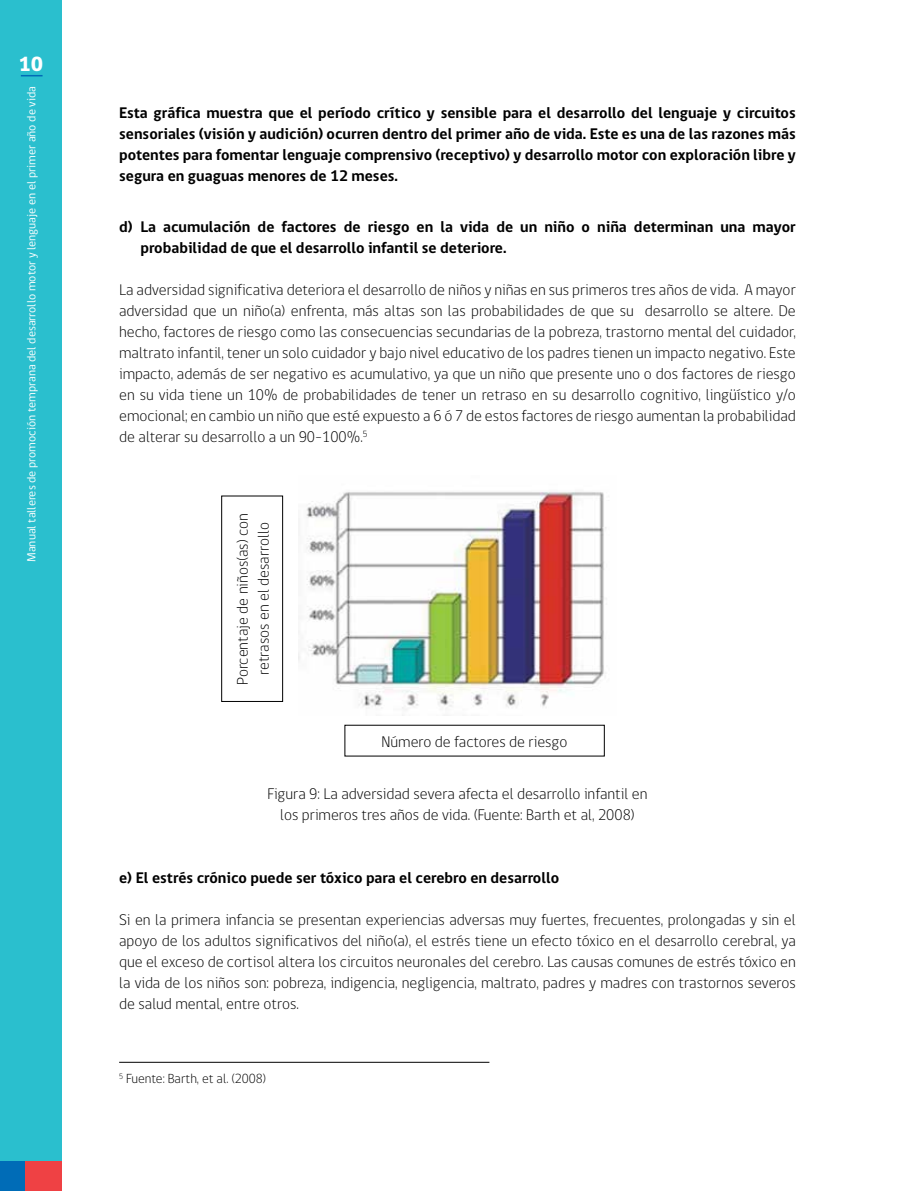
<style>
.page{position:relative;width:915px;height:1191px;background:#fff}
.page>*{position:absolute;margin:0;border:0;box-sizing:border-box;transform-origin:0 0}
.t1{font:800 21px "gob CL";color:#fff}
.t2{font:300 15.75px/21px "gob CL";color:#000;text-align:justify}
.t3{font:700 15.75px/21px "gob CL";color:#000;text-align:justify}
.t4{font:300 13.5px "gob CL";color:#000}
.t5{font:12px "gob CL";color:#fff}
</style>
<div class="page">
<div style="left:0;top:0;width:62px;height:1191px;background:#2abfce"></div>
<div style="left:0;top:1160px;width:26px;height:31px;background:#006cb7"></div>
<div style="left:26px;top:1160px;width:36px;height:31px;background:#ef4144"></div>
<svg style="left:21px;top:75px;width:22px;height:1px"></svg>
<hr style="left:119px;top:1062px;width:370px;height:1px;background:#000">
<img style="left:298px;top:491px;width:308px;height:219px">
<div style="left:221px;top:495px;width:62px;height:207px;border:1px solid #000"></div>
<h1 class="t1" style="left:18px;top:49px;width:26px">10</h1>
<p class="t5" style="left:23px;top:562px;width:477px;rotate:-90deg">Manual talleres de promoción temprana del desarrollo motor y lenguaje en el primer año de vida</p>
<p class="t3" style="left:119px;top:103px;width:678px">Esta gráfica muestra que el período crítico y sensible para el desarrollo del lenguaje y circuitos sensoriales (visión y audición) ocurren dentro del primer año de vida. Este es una de las razones más potentes para fomentar lenguaje comprensivo (receptivo) y desarrollo motor con exploración libre y segura en guaguas menores de 12 meses.</p>
<p class="t3" style="left:140px;top:216px;width:656px;text-indent:-21px">d) La acumulación de factores de riesgo en la vida de un niño o niña determinan una mayor probabilidad de que el desarrollo infantil se deteriore.</p>
<p class="t2" style="left:119px;top:279px;width:678px">La adversidad significativa deteriora el desarrollo de niños y niñas en sus primeros tres años de vida. A mayor adversidad que un niño(a) enfrenta, más altas son las probabilidades de que su desarrollo se altere. De hecho, factores de riesgo como las consecuencias secundarias de la pobreza, trastorno mental del cuidador, maltrato infantil, tener un solo cuidador y bajo nivel educativo de los padres tienen un impacto negativo. Este impacto, además de ser negativo es acumulativo, ya que un niño que presente uno o dos factores de riesgo en su vida tiene un 10% de probabilidades de tener un retraso en su desarrollo cognitivo, lingüístico y/o emocional; en cambio un niño que esté expuesto a 6 ó 7 de estos factores de riesgo aumentan la probabilidad de alterar su desarrollo a un 90-100%.<sup>5</sup></p>
<p class="t2" style="left:232px;top:684px;width:173px;text-align:center;rotate:-90deg">Porcentaje de niños(as) con retrasos en el desarrollo</p>
<p class="t2" style="left:381px;top:731px;width:187px">Número de factores de riesgo</p>
<p class="t2" style="left:267px;top:783px;width:381px;text-align:center">Figura 9: La adversidad severa afecta el desarrollo infantil en los primeros tres años de vida. (Fuente: Barth et al, 2008)</p>
<p class="t3" style="left:119px;top:867px;width:441px">e) El estrés crónico puede ser tóxico para el cerebro en desarrollo</p>
<p class="t2" style="left:119px;top:909px;width:678px">Si en la primera infancia se presentan experiencias adversas muy fuertes, frecuentes, prolongadas y sin el apoyo de los adultos significativos del niño(a), el estrés tiene un efecto tóxico en el desarrollo cerebral, ya que el exceso de cortisol altera los circuitos neuronales del cerebro. Las causas comunes de estrés tóxico en la vida de los niños son: pobreza, indigencia, negligencia, maltrato, padres y madres con trastornos severos de salud mental, entre otros.</p>
<p class="t4" style="left:119px;top:1069px;width:149px"><sup>5</sup> Fuente: Barth, et al. (2008)</p>
</div>
